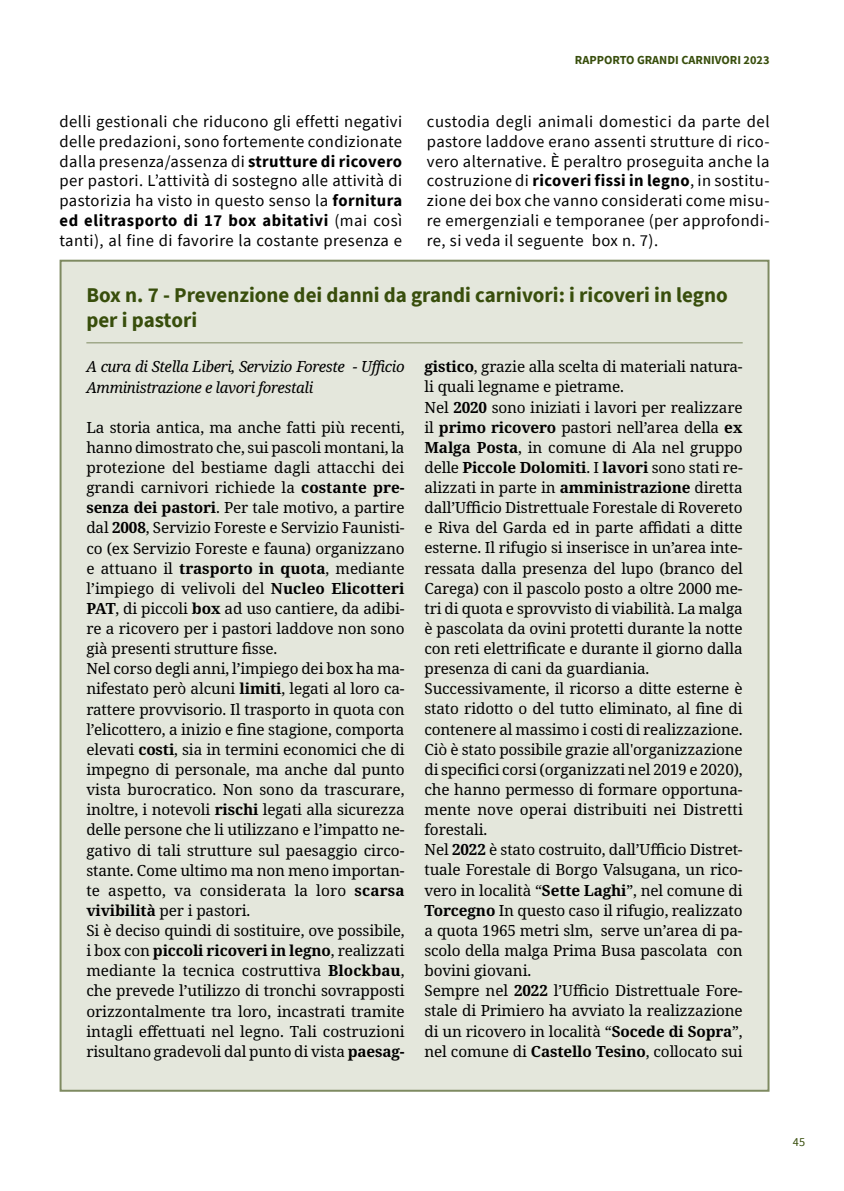
<style>
.page{position:relative;width:844px;height:1191px;background:#fff}
.page>*{position:absolute;margin:0;border:0;box-sizing:border-box;transform-origin:0 0}
.t1{font:700 21px/25.2px "Source Sans Pro";color:#384e0c}
.t2{font:16.62px/19.9px "Source Sans Pro";letter-spacing:.025em;color:#000;text-align:justify}
.t3{font:15.4px/20.1px "Noto Serif";letter-spacing:-.01em;color:#000}
.t4{font:italic 15.4px/20.1px "Noto Serif";letter-spacing:-.025em;color:#000}
.t5{font:700 12.25px "Source Sans Pro";color:#384e0c}
.t6{font:12.25px "Source Sans Pro";color:#384e0c}
.s1{font-weight:700}
</style>
<div class="page">
<div style="left:61px;top:261px;width:707px;height:829px;background:#e4e7dc"></div>
<hr style="left:86px;top:342px;width:656px;height:1px;background:#7e8a61">
<p class="t5" style="left:575px;top:51px;width:196px">RAPPORTO GRANDI CARNIVORI 2023</p>
<p class="t2" style="left:60px;top:111px;width:344px">delli gestionali che riducono gli effetti negativi delle predazioni, sono fortemente condizionate dalla presenza/assenza di <span class="s1">strutture di ricovero </span>per pastori. L’attività di sostegno alle attività di pastorizia ha visto in questo senso la <span class="s1">fornitura ed elitrasporto di 17 box abitativi</span> (mai così tanti), al fine di favorire la costante presenza e</p>
<p class="t2" style="left:427px;top:111px;width:344px">custodia degli animali domestici da parte del pastore laddove erano assenti strutture di rico&shy;vero alternative. È peraltro proseguita anche la costruzione di <span class="s1">ricoveri fissi in legno</span>, in sostitu&shy;zione dei box che vanno considerati come misu&shy;re emergenziali e temporanee (per approfondi&shy;re, si veda il seguente box n. 7).</p>
<h1 class="t1" style="left:86px;top:282px;width:642px">Box n. 7 - Prevenzione dei danni da grandi carnivori: i ricoveri in legno per i pastori</h1>
<p class="t4" style="left:86px;top:357px;width:319px">A cura di Stella Liberi, Servizio Foreste - Ufficio<br>Amministrazione e lavori forestali</p>
<p class="t3" style="left:86px;top:418px;width:320px">La storia antica, ma anche fatti più recenti, hanno dimostrato che, sui pascoli montani, la protezione del bestiame dagli attacchi dei grandi carnivori richiede la <span class="s1">costante pre&shy;senza dei pastori</span>. Per tale motivo, a partire dal <span class="s1">2008</span>, Servizio Foreste e Servizio Faunisti&shy;co (ex Servizio Foreste e fauna) organizzano e attuano il <span class="s1">trasporto in quota</span>, mediante l’impiego di velivoli del <span class="s1">Nucleo Elicotteri PAT</span>, di piccoli <span class="s1">box</span> ad uso cantiere, da adibi&shy;re a ricovero per i pastori laddove non sono già presenti strutture fisse.<br>Nel corso degli anni, l’impiego dei box ha ma&shy;nifestato però alcuni <span class="s1">limiti</span>, legati al loro ca&shy;rattere provvisorio. Il trasporto in quota con l’elicottero, a inizio e fine stagione, comporta elevati <span class="s1">costi</span>, sia in termini economici che di impegno di personale, ma anche dal punto vista burocratico. Non sono da trascurare, inoltre, i notevoli <span class="s1">rischi</span> legati alla sicurezza delle persone che li utilizzano e l’impatto ne&shy;gativo di tali strutture sul paesaggio circo&shy;stante. Come ultimo ma non meno importan&shy;te aspetto, va considerata la loro <span class="s1">scarsa vivibilità</span> per i pastori.<br>Si è deciso quindi di sostituire, ove possibile, i box con <span class="s1">piccoli ricoveri in legno</span>, realizzati mediante la tecnica costruttiva <span class="s1">Blockbau</span>, che prevede l’utilizzo di tronchi sovrapposti orizzontalmente tra loro, incastrati tramite intagli effettuati nel legno. Tali costruzioni risultano gradevoli dal punto di vista <span class="s1">paesag-</span></p>
<p class="t3" style="left:424px;top:357px;width:320px"><span class="s1">gistico</span>, grazie alla scelta di materiali natura&shy;li quali legname e pietrame.<br>Nel <span class="s1">2020</span> sono iniziati i lavori per realizzare il <span class="s1">primo ricovero</span> pastori nell’area della <span class="s1">ex Malga Posta</span>, in comune di Ala nel gruppo delle <span class="s1">Piccole Dolomiti</span>. I <span class="s1">lavori</span> sono stati re&shy;alizzati in parte in <span class="s1">amministrazione</span> diretta dall’Ufficio Distrettuale Forestale di Rovereto e Riva del Garda ed in parte affidati a ditte esterne. Il rifugio si inserisce in un’area inte&shy;ressata dalla presenza del lupo (branco del Carega) con il pascolo posto a oltre 2000 me&shy;tri di quota e sprovvisto di viabilità. La malga è pascolata da ovini protetti durante la notte con reti elettrificate e durante il giorno dalla presenza di cani da guardiania.<br>Successivamente, il ricorso a ditte esterne è stato ridotto o del tutto eliminato, al fine di contenere al massimo i costi di realizzazione.<br>Ciò è stato possibile grazie all'organizzazione di specifici corsi (organizzati nel 2019 e 2020), che hanno permesso di formare opportuna&shy;mente nove operai distribuiti nei Distretti forestali.<br>Nel <span class="s1">2022</span> è stato costruito, dall’Ufficio Distret&shy;tuale Forestale di Borgo Valsugana, un rico&shy;vero in località “<span class="s1">Sette Laghi</span>”, nel comune di <span class="s1">Torcegno</span> In questo caso il rifugio, realizzato a quota 1965 metri slm, serve un’area di pa&shy;scolo della malga Prima Busa pascolata con bovini giovani.<br>Sempre nel <span class="s1">2022</span> l’Ufficio Distrettuale Fore&shy;stale di Primiero ha avviato la realizzazione di un ricovero in località “<span class="s1">Socede di Sopra</span>”, nel comune di <span class="s1">Castello Tesino</span>, collocato sui</p>
<p class="t6" style="left:792px;top:1134px;width:14px">45</p>
</div>
